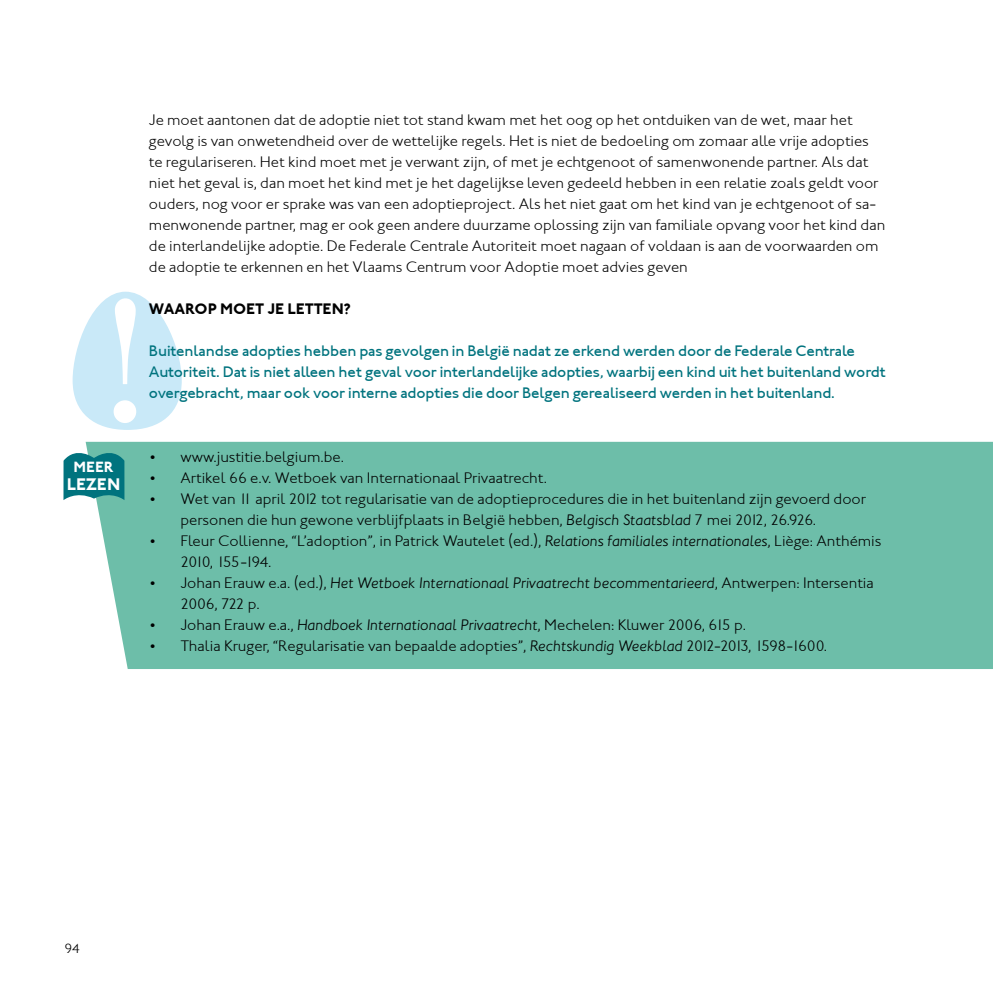
<style>
.page{position:relative;width:993px;height:993px;background:#fff}
.page>*{position:absolute;margin:0;border:0;box-sizing:border-box;transform-origin:0 0}
.t1{font:17.32px "Johnston ITCTT Bold";letter-spacing:-.01em;color:#fff}
.t2{font:15.75px/21px "Johnston ITCTT Light";color:#000}
.t3{font:15.75px/21px "Johnston Md ITCTT";letter-spacing:-.01em;color:#00737e}
.t4{font:italic 300 15.75px "Johnston ITC Std";color:#000}
.t5{font:15.75px "Johnston ITCTT Bold";color:#000}
.t6{font:15.4px "Johnston ITCTT Bold";color:#fff}
.t7{font:14px "Johnston ITCTT Light";color:#000}
.s1{font-family:"Johnston ITC Std";font-weight:300;font-style:italic}
.s2{font-family:"Johnston ITCTT Light";font-weight:400;font-style:normal}
</style>
<div class="page">
<div style="left:73px;top:291px;width:109px;height:139px;background:#c9e9f8;border-radius:52px"></div>
<svg style="left:114px;top:298px;width:22px;height:125px"></svg>
<div style="left:86px;top:441px;width:906px;height:227px;background:#6dbea9"></div>
<svg style="left:63px;top:445px;width:61px;height:55px;background:#2b8c92"></svg>
<p class="t6" style="left:73px;top:457px;width:42px">MEER</p>
<p class="t1" style="left:67px;top:473px;width:55px">LEZEN</p>
<p class="t2" style="left:149px;top:109px;width:737px">Je moet aantonen dat de adoptie niet tot stand kwam met het oog op het ontduiken van de wet, maar het gevolg is van onwetendheid over de wettelijke regels. Het is niet de bedoeling om zomaar alle vrije adopties te regulariseren. Het kind moet met je verwant zijn, of met je echtgenoot of samenwonende partner. Als dat niet het geval is, dan moet het kind met je het dagelijkse leven gedeeld hebben in een relatie zoals geldt voor ouders, nog voor er sprake was van een adoptieproject. Als het niet gaat om het kind van je echtgenoot of sa&shy;menwonende partner, mag er ook geen andere duurzame oplossing zijn van familiale opvang voor het kind dan de interlandelijke adoptie. De Federale Centrale Autoriteit moet nagaan of voldaan is aan de voorwaarden om de adoptie te erkennen en het Vlaams Centrum voor Adoptie moet advies geven</p>
<p class="t5" style="left:149px;top:299px;width:27px">WAAROP</p>
<p class="t5" style="left:220px;top:299px;width:25px">MOET</p>
<p class="t5" style="left:267px;top:299px;width:39px">JE LETTEN</p>
<p class="t5" style="left:343px;top:299px;width:9px">?</p>
<p class="t3" style="left:149px;top:340px;width:738px">Buitenlandse adopties hebben pas gevolgen in België nadat ze erkend werden door de Federale Centrale<br>Autoriteit. Dat is niet alleen het geval voor interlandelijke adopties, waarbij een kind uit het buitenland wordt overgebracht, maar ook voor interne adopties die door Belgen gerealiseerd werden in het buitenland.</p>
<p class="t2" style="left:149px;top:445px;width:196px">• www.justitie.belgium.be.</p>
<p class="t2" style="left:149px;top:466px;width:399px">• Artikel 66 e.v. Wetboek van Internationaal Privaatrecht.</p>
<p class="t2" style="left:180px;top:487px;width:687px;text-indent:-32px">• Wet van 11 april 2012 tot regularisatie van de adoptieprocedures die in het buitenland zijn gevoerd door personen die hun gewone verblijfplaats in België hebben, <span class="s1">Belgisch Staatsblad</span> 7 mei 2012, 26.926.</p>
<p class="t2" style="left:180px;top:529px;width:702px;text-indent:-32px">• Fleur Collienne, “L’adoption”, in Patrick Wautelet (ed.), <span class="s1">Relations familiales internationales</span>, Liège: Anthémis<br>2010, 155-194.</p>
<p class="t4" style="left:149px;top:573px;width:726px"><span class="s2">• Johan Erauw e.a. (ed.),</span> Het Wetboek Internationaal Privaatrecht becommentarieerd<span class="s2">, Antwerpen: Intersentia</span></p>
<p class="t2" style="left:180px;top:592px;width:81px">2006, 722 p.</p>
<p class="t2" style="left:149px;top:613px;width:598px">• Johan Erauw e.a., <span class="s1">Handboek Internationaal Privaatrecht</span>, Mechelen: Kluwer 2006, 615 p.</p>
<p class="t2" style="left:149px;top:634px;width:679px">• Thalia Kruger, “Regularisatie van bepaalde adopties”, <span class="s1">Rechtskundig Weekblad</span> 2012-2013, 1598-1600.</p>
<p class="t7" style="left:64px;top:939px;width:17px">94</p>
</div>
